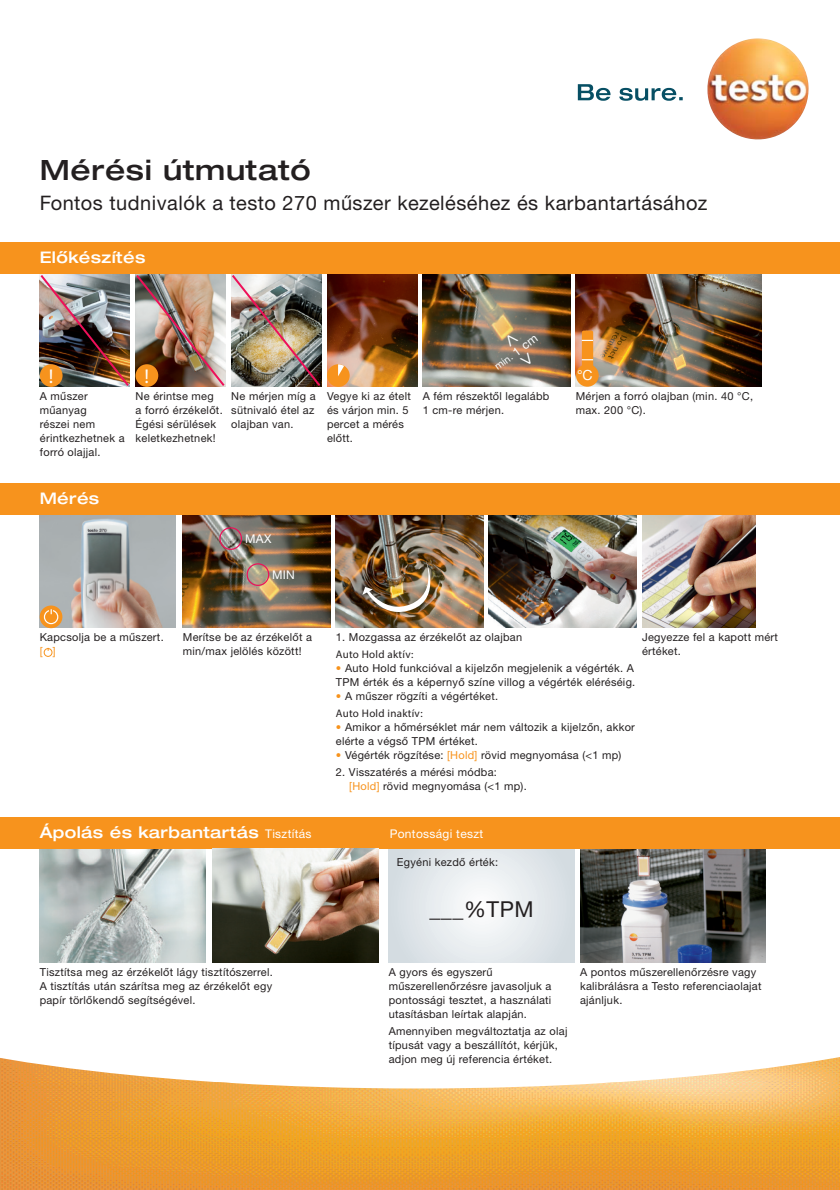
<style>
.page{position:relative;width:840px;height:1190px;background:#fff}
.page>*{position:absolute;margin:0;border:0;box-sizing:border-box;transform-origin:0 0}
.t1{font:500 expanded 28px "Helvetica Neue LTW1 G";letter-spacing:.025em;color:#231f20}
.t2{font:22px "Helvetica Neue LTW1 G";color:#231f20}
.t3{font:20px "Helvetica Neue LTW1 G";letter-spacing:.025em;color:#231f20}
.t4{font:20px "Myriad Pro";color:#fff}
.t5{font:500 expanded 16px "Helvetica Neue LTW1 G";letter-spacing:.025em;color:#fff}
.t6{font:14px "Helvetica Neue LTW1 G";color:#fff}
.t7{font:12px "Helvetica Neue LTW1 G";letter-spacing:.025em;color:#fff}
.t8{font:11px/14px "Helvetica Neue LTW1 G";letter-spacing:.025em;color:#231f20}
.t9{font:11px "Myriad Pro";letter-spacing:.025em;color:#231f20}
.t10{font:11px "Helvetica Neue LTW1 G";color:#f7931d}
.t11{font:10px "Helvetica Neue LTW1 G";color:#fff}
.s1{font-size:12px}
.s2{color:#f7931d}
.s3{font-weight:400;font-stretch:normal;font-size:12px}
</style>
<div class="page">
<img style="left:0;top:1057px;width:839px;height:133px">
<img style="left:327px;top:274px;width:90px;height:113px">
<img style="left:423px;top:274px;width:147px;height:113px">
<img style="left:576px;top:274px;width:186px;height:113px">
<img style="left:39px;top:274px;width:283px;height:113px">
<div style="left:576px;top:364px;width:23px;height:23px;background:#f7931d;border-radius:50%"></div>
<div style="left:582px;top:331px;width:11px;height:42px;background:#f7931d;border-radius:2px"></div>
<img style="left:40px;top:514px;width:136px;height:114px">
<img style="left:183px;top:514px;width:147px;height:114px">
<img style="left:336px;top:514px;width:147px;height:114px">
<img style="left:489px;top:514px;width:147px;height:114px">
<img style="left:642px;top:514px;width:113px;height:114px">
<svg style="left:40px;top:606px;width:22px;height:22px"></svg>
<div style="left:44px;top:610px;width:14px;height:14px;border:1px solid #fff;border-radius:50%"></div>
<svg style="left:49px;top:607px;width:4px;height:8px"></svg>
<div style="left:327px;top:364px;width:23px;height:23px;background:#f7931d;border-radius:50%"></div>
<svg style="left:338px;top:364px;width:6px;height:12px"></svg>
<img style="left:40px;top:849px;width:165px;height:113px">
<svg style="left:389px;top:849px;width:185px;height:113px;fill:#e3e8ec"></svg>
<img style="left:580px;top:849px;width:185px;height:113px">
<div style="left:0;top:242px;width:839px;height:32px;background:#f7931d"></div>
<div style="left:0;top:483px;width:839px;height:31px;background:#f7931d"></div>
<div style="left:0;top:818px;width:839px;height:31px;background:#f7931d"></div>
<div style="left:219px;top:527px;width:23px;height:23px;border:1px solid #ee1059;border-radius:50%"></div>
<div style="left:247px;top:563px;width:22px;height:23px;border:1px solid #ee1059;border-radius:50%"></div>
<img style="left:213px;top:849px;width:165px;height:113px">
<img style="left:362px;top:560px;width:80px;height:61px">
<div style="left:44px;top:648px;width:8px;height:9px;border:1px solid #f7931d;border-radius:50%"></div>
<img style="left:707px;top:38px;width:102px;height:101px">
<svg style="left:578px;top:84px;width:105px;height:17px"></svg>
<svg style="left:504px;top:333px;width:30px;height:34px"></svg>
<h1 class="t1" style="left:40px;top:154px;width:273px">Mérési útmutató</h1>
<h3 class="t3" style="left:40px;top:191px;width:669px">Fontos tudnivalók a testo 270 műszer kezeléséhez és karbantartásához</h3>
<h3 class="t5" style="left:40px;top:248px;width:107px">Előkészítés</h3>
<p class="t11" style="left:492px;top:363px;width:52px;rotate:-36deg">min. <span class="s1">1 cm</span></p>
<h3 class="t4" style="left:49px;top:364px;width:6px">!</h3>
<h3 class="t4" style="left:145px;top:364px;width:6px">!</h3>
<p class="t6" style="left:577px;top:367px;width:17px">°C</p>
<p class="t8" style="left:40px;top:390px;width:86px">A műszer műanyag<br>részei nem érintkezhetnek a forró olajjal.</p>
<p class="t8" style="left:136px;top:390px;width:89px">Ne érintse meg<br>a forró érzékelőt.<br>Égési sérülések keletkezhetnek!</p>
<p class="t8" style="left:231px;top:390px;width:86px;text-align:justify">Ne mérjen míg a sütnivaló étel az olajban van.</p>
<p class="t8" style="left:327px;top:390px;width:85px">Vegye ki az ételt és várjon min. 5 percet a mérés előtt.</p>
<p class="t8" style="left:423px;top:390px;width:128px">A fém részektől legalább<br>1 cm-re mérjen.</p>
<p class="t8" style="left:576px;top:390px;width:179px">Mérjen a forró olajban (min. 40 °C, max. 200 °C).</p>
<h3 class="t5" style="left:40px;top:489px;width:61px">Mérés</h3>
<p class="t7" style="left:245px;top:532px;width:28px">MAX</p>
<p class="t7" style="left:272px;top:567px;width:24px">MIN</p>
<p class="t8" style="left:40px;top:630px;width:126px">Kapcsolja be a műszert.</p>
<p class="t10" style="left:40px;top:645px;width:17px">[ ]</p>
<p class="t8" style="left:183px;top:630px;width:131px">Merítse be az érzékelőt a min/max jelölés között!</p>
<p class="t8" style="left:336px;top:630px;width:188px">1. Mozgassa az érzékelőt az olajban</p>
<p class="t8" style="left:642px;top:630px;width:138px">Jegyezze fel a kapott mért értéket.</p>
<p class="t9" style="left:336px;top:648px;width:79px">Auto Hold aktív:</p>
<p class="t8" style="left:336px;top:661px;width:301px"><span class="s2">•</span> Auto Hold funkcióval a kijelzőn megjelenik a végérték. A<br>TPM érték és a képernyő színe villog a végérték eléréséig.</p>
<p class="t8" style="left:336px;top:689px;width:164px"><span class="s2">•</span> A műszer rögzíti a végértéket.</p>
<p class="t9" style="left:336px;top:707px;width:88px">Auto Hold inaktív:</p>
<p class="t8" style="left:336px;top:720px;width:301px"><span class="s2">•</span> Amikor a hőmérséklet már nem változik a kijelzőn, akkor elérte a végső TPM értéket.</p>
<p class="t8" style="left:336px;top:748px;width:287px"><span class="s2">•</span> Végérték rögzítése: <span class="s2">[Hold]</span> rövid megnyomása (&lt;1 mp)</p>
<p class="t8" style="left:349px;top:765px;width:179px;text-indent:-13px">2. Visszatérés a mérési módba: <span class="s2">[Hold]</span> rövid megnyomása (&lt;1 mp).</p>
<h3 class="t5" style="left:40px;top:824px;width:273px">Ápolás és karbantartás <span class="s3">Tisztítás</span></h3>
<p class="t7" style="left:390px;top:827px;width:95px">Pontossági teszt</p>
<p class="t8" style="left:397px;top:855px;width:103px">Egyéni kezdő érték:</p>
<h2 class="t2" style="left:429px;top:897px;width:106px">___%TPM</h2>
<p class="t8" style="left:40px;top:965px;width:235px;text-align:justify">Tisztítsa meg az érzékelőt lágy tisztítószerrel.<br>A tisztítás után szárítsa meg az érzékelőt egy papír törlőkendő segítségével.</p>
<p class="t8" style="left:580px;top:965px;width:183px">A pontos műszerellenőrzésre vagy kalibrálásra a Testo referenciaolajat ajánljuk.</p>
<p class="t8" style="left:389px;top:965px;width:164px">A gyors és egyszerű műszerellenőrzésre javasoljuk a pontossági tesztet, a használati utasításban leírtak alapján.</p>
<p class="t8" style="left:389px;top:1024px;width:180px">Amennyiben megváltoztatja az olaj típusát vagy a beszállítót, kérjük, adjon meg új referencia értéket.</p>
</div>
